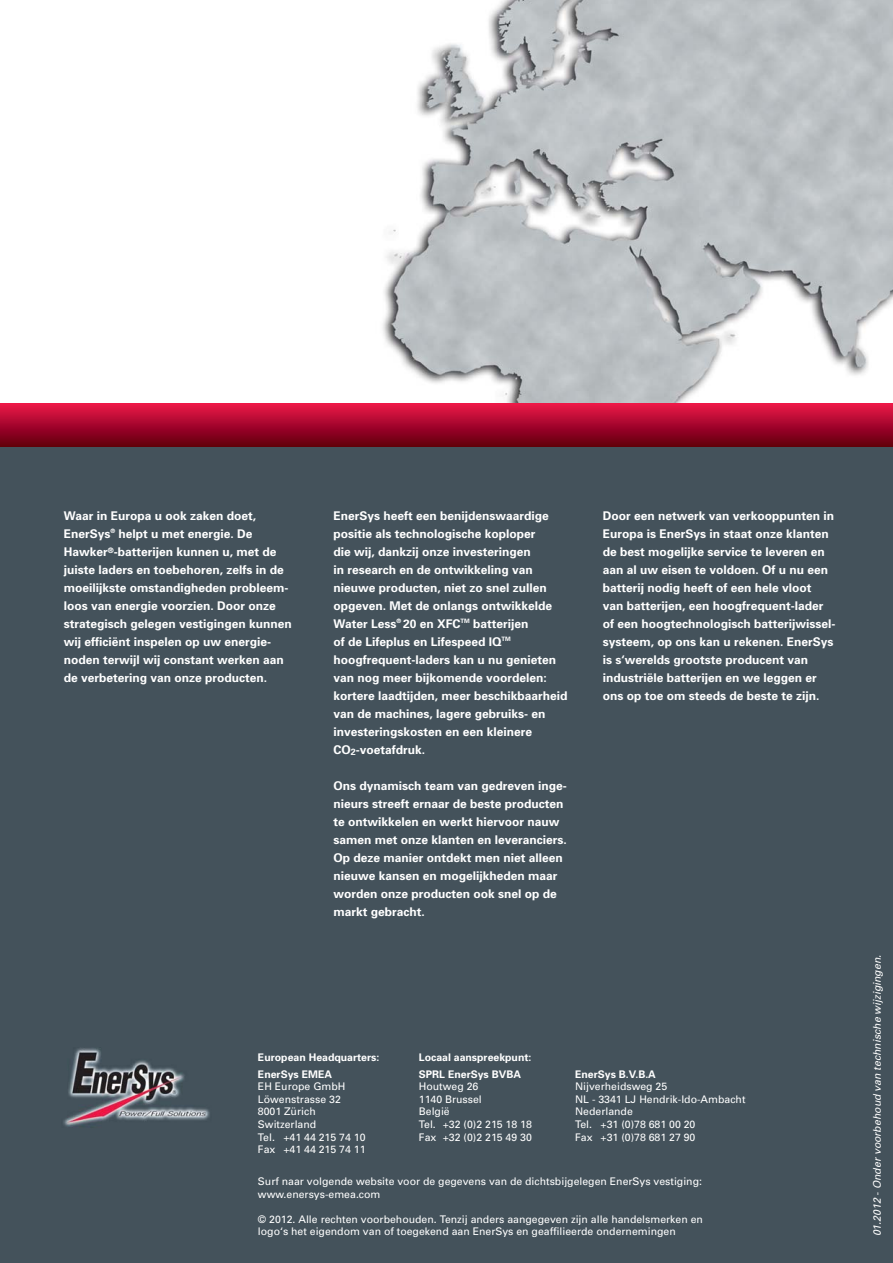
<style>
.page{position:relative;width:893px;height:1263px;background:#fff}
.page>*{position:absolute;margin:0;border:0;box-sizing:border-box;transform-origin:0 0}
.t1{font:700 12px/18px "Univers";color:#fff}
.t2{font:10.5px/12.6px "Univers";color:#fff}
.t3{font:700 10.5px/16.8px "Univers";color:#fff}
.t4{font:italic 10.5px "Univers";color:#fff}
.s1{font-weight:700}
</style>
<div class="page">
<img style="left:371px;top:0;width:522px;height:404px">
<div style="left:0;top:446px;width:893px;height:817px;background:#44525b"></div>
<div style="left:0;top:404px;width:893px;height:42px;background:linear-gradient(to bottom,#e91549,#660010)"></div>
<p class="t1" style="left:64px;top:508px;width:230px">Waar in Europa u ook zaken doet, EnerSys<sup>®</sup> helpt u met energie. De Hawker<sup>®</sup>-batterijen kunnen u, met de juiste laders en toebehoren, zelfs in de moeilijkste omstandigheden probleem&shy;loos van energie voorzien. Door onze strategisch gelegen vestigingen kunnen wij efficiënt inspelen op uw energie&shy;noden terwijl wij constant werken aan de verbetering van onze producten.</p>
<p class="t1" style="left:333px;top:508px;width:236px">EnerSys heeft een benijdenswaardige positie als technologische koploper<br>die wij, dankzij onze investeringen<br>in research en de ontwikkeling van nieuwe producten, niet zo snel zullen opgeven. Met de onlangs ontwikkelde Water Less<sup>®</sup> 20 en XFC<sup>TM</sup> batterijen<br>of de Lifeplus en Lifespeed IQ<sup>TM<br></sup>hoog frequent-laders kan u nu genieten van nog meer bijkomende voordelen: kortere laadtijden, meer beschikbaarheid van de machines, lagere gebruiks- en investeringskosten en een kleinere CO<sub>2</sub>-voetafdruk.</p>
<p class="t1" style="left:333px;top:778px;width:235px">Ons dynamisch team van gedreven inge&shy;nieurs streeft ernaar de beste producten te ontwikkelen en werkt hiervoor nauw samen met onze klanten en leveranciers.<br>Op deze manier ontdekt men niet alleen nieuwe kansen en mogelijkheden maar worden onze producten ook snel op de markt gebracht.</p>
<p class="t1" style="left:603px;top:508px;width:234px">Door een netwerk van verkooppunten in Europa is EnerSys in staat onze klanten de best mogelijke service te leveren en aan al uw eisen te voldoen. Of u nu een batterij nodig heeft of een hele vloot<br>van batterijen, een hoogfrequent-lader of een hoogtechnologisch batterijwissel&shy;systeem, op ons kan u rekenen. EnerSys is s‘werelds grootste producent van industriële batterijen en we leggen er ons op toe om steeds de beste te zijn.</p>
<p class="t3" style="left:419px;top:1050px;width:114px">Locaal aanspreekpunt:<br>SPRL EnerSys BVBA</p>
<p class="t2" style="left:419px;top:1081px;width:115px">Houtweg 26<br>1140 Brussel<br>België<br>Tel. +32 (0)2 215 18 18<br>Fax +32 (0)2 215 49 30</p>
<p class="t2" style="left:258px;top:1176px;width:446px">Surf naar volgende website voor de gegevens van de dichtsbijgelegen EnerSys vestiging: www.enersys-emea.com</p>
<p class="t2" style="left:258px;top:1214px;width:446px">© 2012. Alle rechten voorbehouden. Tenzij anders aangegeven zijn alle handelsmerken en logo‘s het eigendom van of toegekend aan EnerSys en geaffilieerde ondernemingen</p>
<p class="t3" style="left:258px;top:1050px;width:123px">European Headquarters:<br>EnerSys EMEA</p>
<p class="t2" style="left:258px;top:1081px;width:109px">EH Europe GmbH<br>Löwenstrasse 32<br>8001 Zürich<br>Switzerland<br>Tel. +41 44 215 74 10<br>Fax +41 44 215 74 11</p>
<p class="t2" style="left:575px;top:1068px;width:172px"><span class="s1">EnerSys B.V.B.A<br></span>Nijverheidsweg 25<br>NL - 3341 LJ Hendrik-Ido-Ambacht<br>Nederlande<br>Tel. +31 (0)78 681 00 20<br>Fax +31 (0)78 681 27 90</p>
<p class="t4" style="left:873px;top:1236px;width:283px;rotate:-90deg">01.2012 - Onder voorbehoud van technische wijzigingen.</p>
</div>
